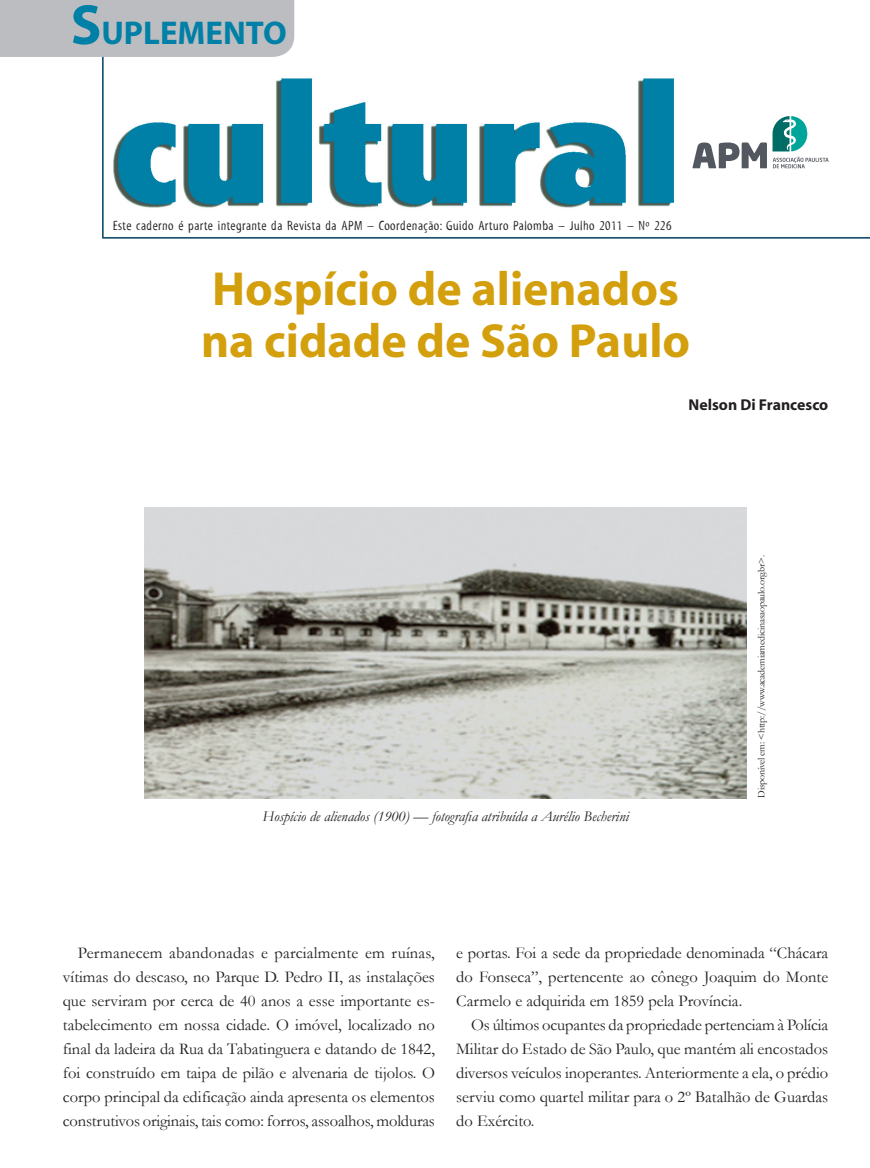
<style>
.page{position:relative;width:870px;height:1168px;background:#fff}
.page>*{position:absolute;margin:0;border:0;box-sizing:border-box;transform-origin:0 0}
.t1{font:700 48px/52.5px "Myriad";color:#d49f0c}
.t2{font:700 33px "Myriad";color:#0080a7}
.t3{font:16.5px/24px "Garamond";color:#231f20;text-align:justify}
.t4{font:700 15.75px "Myriad";color:#231f20}
.t5{font:italic 15px "Garamond";color:#231f20}
.t6{font:13.5px "Myriad Tilt";letter-spacing:.035em;color:#231f20}
.t7{font:10.05px "Garamond";letter-spacing:-.02em;color:#231f20}
.s1{font-size:57px}
</style>
<div class="page">
<img style="left:113px;top:78px;width:561px;height:130px">
<hr style="left:102px;top:55px;width:2px;height:182px;background:#003f61">
<hr style="left:102px;top:237px;width:768px;height:2px;background:#003f61">
<svg style="left:692px;top:116px;width:136px;height:52px"></svg>
<img style="left:145px;top:508px;width:602px;height:290px">
<div style="left:0;top:0;width:294px;height:57px;background:#bcbdc0"></div>
<h2 class="t2" style="left:71px;top:16px;width:218px"><span class="s1">S</span>UPLEMENTO</h2>
<p class="t6" style="left:113px;top:218px;width:560px">Este caderno é parte integrante da Revista da APM – Coordenação: Guido Arturo Palomba – Julho 2011 – Nº 226</p>
<h1 class="t1" style="left:201px;top:264px;width:491px">Hospício de alienados na cidade de São Paulo</h1>
<p class="t4" style="left:689px;top:396px;width:141px">Nelson Di Francesco</p>
<p class="t5" style="left:262px;top:805px;width:368px">Hospício de alienados (1900) — fotografia atribuída a Aurélio Becherini</p>
<p class="t7" style="left:755px;top:798px;width:244px;rotate:-90deg">Disponível em: &lt;http://www.academiamedicinasaopaulo.org.br&gt;.</p>
<p class="t3" style="left:63px;top:940px;width:374px;text-indent:15px">Permanecem abandonadas e parcialmente em ruínas, vítimas do descaso, no Parque D. Pedro II, as instalações que serviram por cerca de 40 anos a esse importante es&shy;tabelecimento em nossa cidade. O imóvel, localizado no final da ladeira da Rua da Tabatinguera e datando de 1842, foi construído em taipa de pilão e alvenaria de tijolos. O corpo principal da edificação ainda apresenta os elementos construtivos originais, tais como: forros, assoalhos, molduras</p>
<p class="t3" style="left:456px;top:940px;width:374px">e portas. Foi a sede da propriedade denominada “Chácara do Fonseca”, pertencente ao cônego Joaquim do Monte Carmelo e adquirida em 1859 pela Província.</p>
<p class="t3" style="left:456px;top:1012px;width:374px;text-indent:15px">Os últimos ocupantes da propriedade pertenciam à Polícia Militar do Estado de São Paulo, que mantém ali encostados diversos veículos inoperantes. Anteriormente a ela, o prédio serviu como quartel militar para o 2º Batalhão de Guardas do Exército.</p>
</div>
